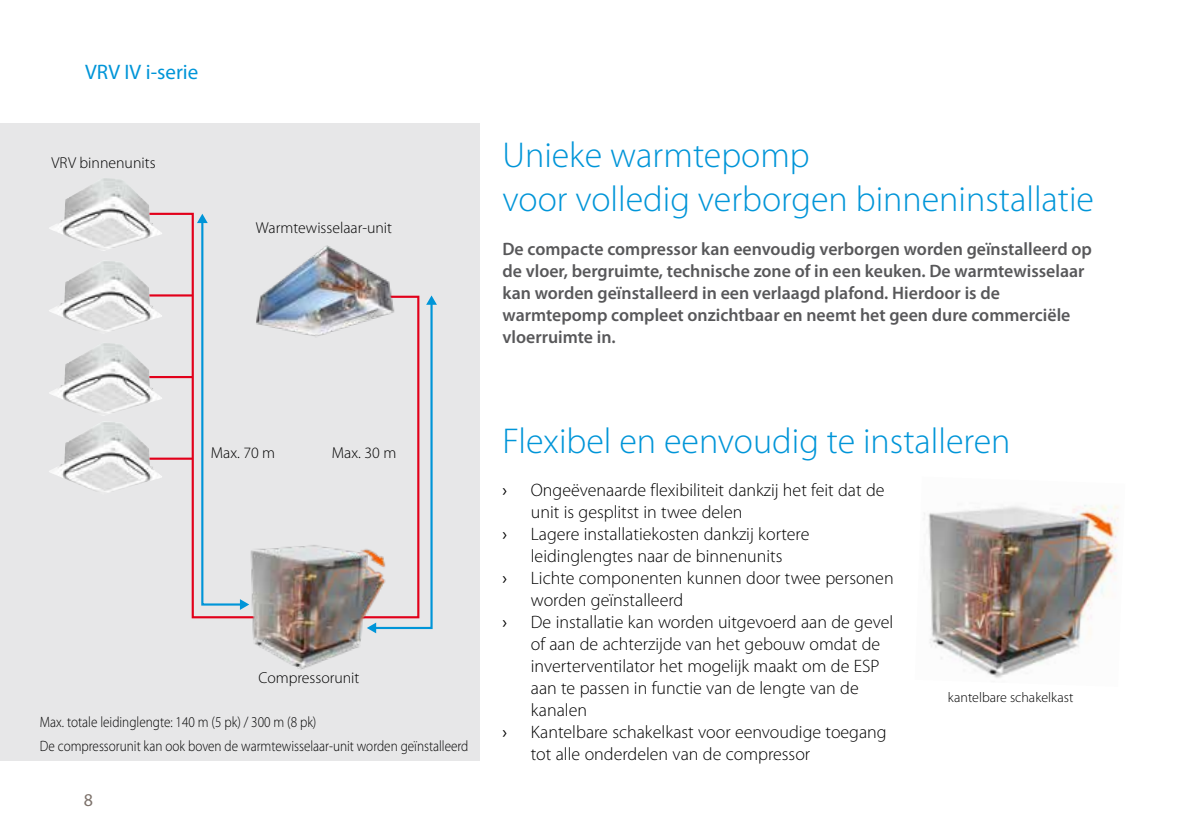
<style>
.page{position:relative;width:1191px;height:840px;background:#fff}
.page>*{position:absolute;margin:0;border:0;box-sizing:border-box;transform-origin:0 0}
.t1{font:300 36px/44px "Myriad Pro";color:#0095d8}
.t2{font:21px "Myriad Pro";color:#0095d8}
.t3{font:300 18px/22px "Myriad Pro";color:#000}
.t4{font:600 18px/22px "Myriad Pro";color:#58585a}
.t5{font:18px "Myriad Pro";color:#000}
.t6{font:18px "Myriad Pro";color:#7d726b}
.t7{font:300 15.8px "Myriad Pro";color:#000}
.t8{font:300 15px/23.6px "Myriad Pro";color:#000;scale:.88 1}
.t9{font:300 14px "Myriad Pro";color:#000}
</style>
<div class="page">
<div style="left:0;top:123px;width:480px;height:637px;background:#e7e7e8"></div>
<img style="left:924px;top:505px;width:195px;height:173px">
<svg style="left:163px;top:212px;width:35px;height:407px"></svg>
<hr style="left:142px;top:294px;width:51px;height:2px;background:#e2001a">
<hr style="left:142px;top:376px;width:51px;height:2px;background:#e2001a">
<hr style="left:142px;top:457px;width:51px;height:2px;background:#e2001a">
<svg style="left:197px;top:213px;width:11px;height:396px"></svg>
<svg style="left:404px;top:295px;width:33px;height:227px"></svg>
<img style="left:198px;top:522px;width:235px;height:148px">
<img style="left:49px;top:178px;width:114px;height:73px">
<img style="left:49px;top:261px;width:114px;height:71px">
<img style="left:49px;top:343px;width:114px;height:71px">
<img style="left:49px;top:422px;width:114px;height:71px">
<img style="left:256px;top:245px;width:148px;height:92px">
<p class="t2" style="left:85px;top:59px;width:115px">VRV IV i-serie</p>
<p class="t7" style="left:51px;top:154px;width:106px">VRV binnenunits</p>
<p class="t7" style="left:256px;top:219px;width:138px">Warmtewisselaar-unit</p>
<p class="t7" style="left:211px;top:444px;width:66px">Max. 70 m</p>
<p class="t7" style="left:332px;top:444px;width:66px">Max. 30 m</p>
<p class="t7" style="left:258px;top:668px;width:103px">Compressorunit</p>
<p class="t8" style="left:40px;top:710px;width:488px">Max. totale leidinglengte: 140 m (5 pk) / 300 m (8 pk)<br>De compressorunit kan ook boven de warmtewisselaar-unit worden geïnstalleerd</p>
<p class="t6" style="left:84px;top:788px;width:11px">8</p>
<h1 class="t1" style="left:502px;top:133px;width:593px">Unieke warmtepomp<br>voor volledig verborgen binneninstallatie</h1>
<p class="t4" style="left:502px;top:237px;width:591px">De compacte compressor kan eenvoudig verborgen worden geïnstalleerd op de vloer, bergruimte, technische zone of in een keuken. De warmtewisselaar kan worden geïnstalleerd in een verlaagd plafond. Hierdoor is de warmtepomp compleet onzichtbaar en neemt het geen dure commerciële vloerruimte in.</p>
<h1 class="t1" style="left:502px;top:419px;width:509px">Flexibel en eenvoudig te installeren</h1>
<p class="t5" style="left:502px;top:478px;width:6px">›</p>
<p class="t3" style="left:531px;top:478px;width:355px">Ongeëvenaarde flexibiliteit dankzij het feit dat de unit is gesplitst in twee delen</p>
<p class="t5" style="left:502px;top:522px;width:6px">›</p>
<p class="t3" style="left:531px;top:522px;width:280px">Lagere installatiekosten dankzij kortere leidinglengtes naar de binnenunits</p>
<p class="t5" style="left:502px;top:566px;width:6px">›</p>
<p class="t3" style="left:531px;top:566px;width:364px">Lichte componenten kunnen door twee personen worden geïnstalleerd</p>
<p class="t5" style="left:502px;top:610px;width:6px">›</p>
<p class="t3" style="left:531px;top:610px;width:364px">De installatie kan worden uitgevoerd aan de gevel of aan de achterzijde van het gebouw omdat de inverterventilator het mogelijk maakt om de ESP aan te passen in functie van de lengte van de kanalen</p>
<p class="t5" style="left:502px;top:720px;width:6px">›</p>
<p class="t3" style="left:531px;top:720px;width:357px">Kantelbare schakelkast voor eenvoudige toegang tot alle onderdelen van de compressor</p>
<p class="t9" style="left:948px;top:689px;width:127px">kantelbare schakelkast</p>
</div>
